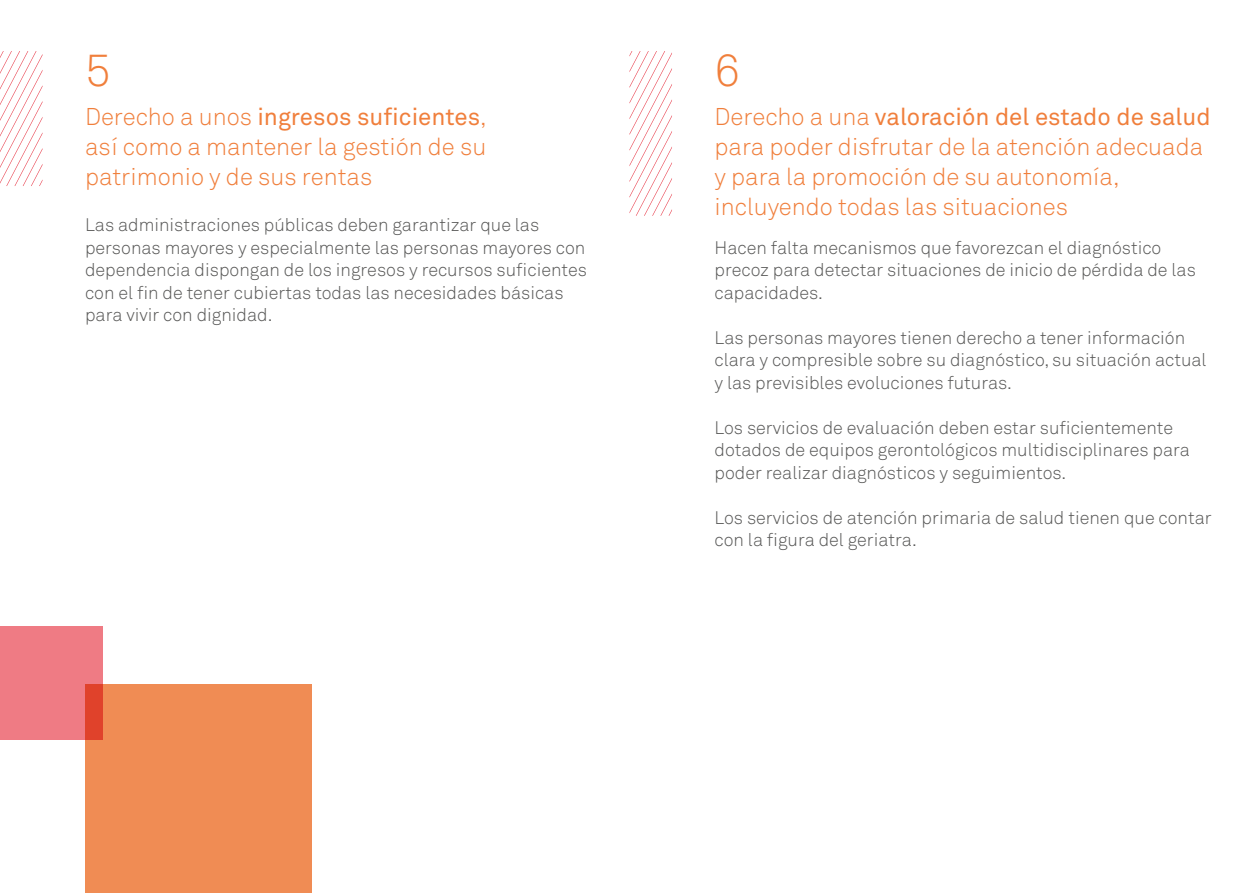
<style>
.page{position:relative;width:1259px;height:893px;background:#fff}
.page>*{position:absolute;margin:0;border:0;box-sizing:border-box;transform-origin:0 0}
.t1{font:45px "Akkurat Light Pro";color:#f07f3c}
.t2{font:24px/30px "Akkurat Light Pro";color:#f07f3c;text-align:justify}
.t3{font:18px/22.5px "Akkurat Light Pro";color:#575756}
.s1{font-family:"Akkurat Pro"}
</style>
<div class="page">
<div style="left:0;top:626px;width:103px;height:114px;background:#ef7b84"></div>
<div style="left:85px;top:685px;width:227px;height:208px;background:#f08c54"></div>
<svg style="left:0;top:51px;width:43px;height:135px"></svg>
<svg style="left:629px;top:51px;width:43px;height:165px"></svg>
<p class="t1" style="left:85px;top:44px;width:27px">5</p>
<p class="t2" style="left:85px;top:102px;width:403px">Derecho a unos <span class="s1">ingresos suficientes</span>, así como a mantener la gestión de su patrimonio y de sus rentas</p>
<p class="t3" style="left:85px;top:214px;width:503px">Las administraciones públicas deben garantizar que las personas mayores y especialmente las personas mayores con dependencia dispongan de los ingresos y recursos suficientes con el fin de tener cubiertas todas las necesidades básicas para vivir con dignidad.</p>
<p class="t1" style="left:714px;top:44px;width:27px">6</p>
<p class="t2" style="left:714px;top:102px;width:498px;text-align:left">Derecho a una <span class="s1">valoración del estado de salud </span>para poder disfrutar de la atención adecuada y para la promoción de su autonomía, incluyendo todas las situaciones</p>
<p class="t3" style="left:714px;top:236px;width:483px">Hacen falta mecanismos que favorezcan el diagnóstico precoz para detectar situaciones de inicio de pérdida de las capacidades.</p>
<p class="t3" style="left:714px;top:326px;width:493px">Las personas mayores tienen derecho a tener información clara y compresible sobre su diagnóstico, su situación actual y las previsibles evoluciones futuras.</p>
<p class="t3" style="left:714px;top:416px;width:477px">Los servicios de evaluación deben estar suficientemente dotados de equipos gerontológicos multidisciplinares para poder realizar diagnósticos y seguimientos.</p>
<p class="t3" style="left:714px;top:506px;width:499px">Los servicios de atención primaria de salud tienen que contar con la figura del geriatra.</p>
</div>
